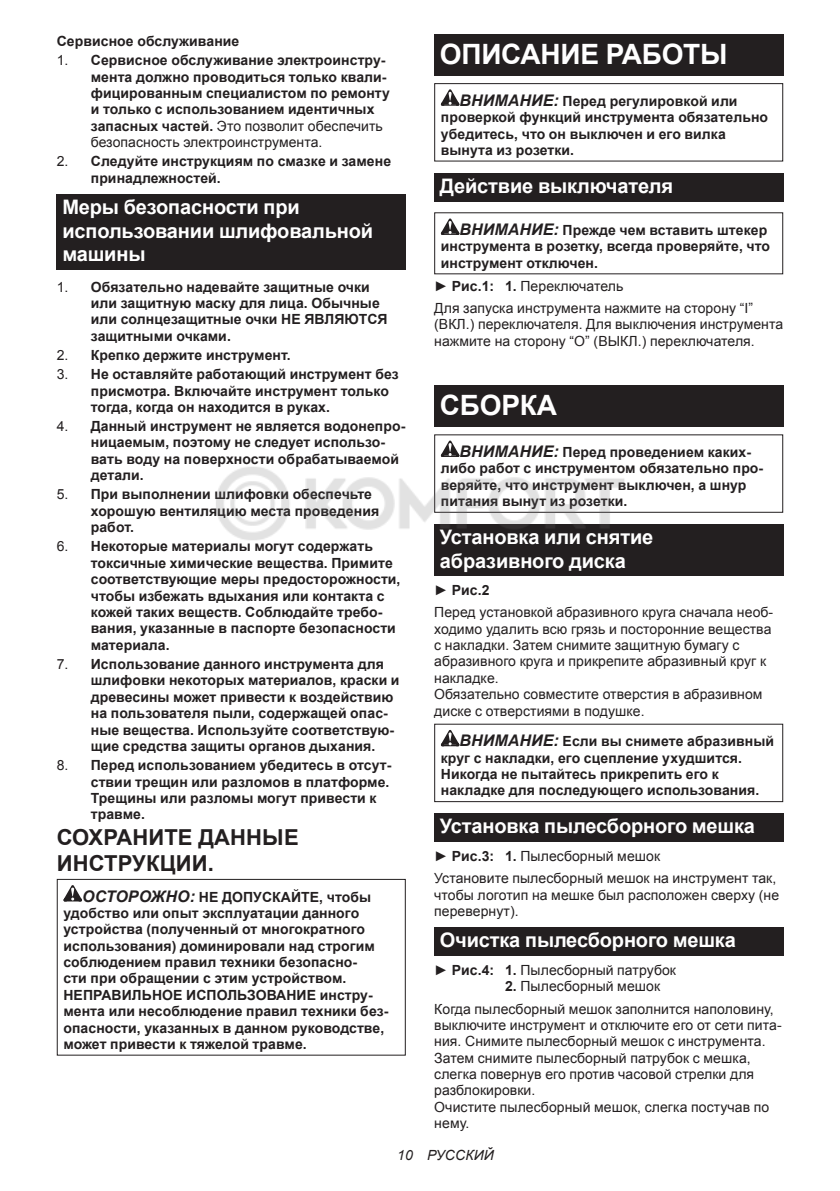
<style>
.page{position:relative;width:840px;height:1191px;background:#fff}
.page>*{position:absolute;margin:0;border:0;box-sizing:border-box;transform-origin:0 0}
.t1{font:700 28px "Arial";letter-spacing:-.01em;color:#fff}
.t2{font:700 22px/25.8px "Arial";letter-spacing:.005em;color:#231f20}
.t3{font:700 20px/23.4px "Arial";letter-spacing:-.01em;color:#fff}
.t4{font:700 14px/16.4px "Arial";letter-spacing:.005em;color:#231f20}
.t5{font:14px/16.4px "Arial";letter-spacing:.005em;color:#231f20}
.t6{font:italic 14px "Arial";letter-spacing:.005em;color:#231f20}
.s1{font-weight:400}
.s2{font-style:italic;font-size:16px}
.s3{font-weight:700}
</style>
<div class="page">
<div style="left:57px;top:194px;width:348px;height:75px;background:#231f20"></div>
<svg style="left:63px;top:885px;width:19px;height:16px"></svg>
<div style="left:57px;top:879px;width:348px;height:176px;border:1px solid #231f20"></div>
<div style="left:434px;top:34px;width:348px;height:41px;background:#231f20"></div>
<svg style="left:440px;top:89px;width:19px;height:17px"></svg>
<div style="left:434px;top:83px;width:348px;height:79px;border:1px solid #231f20"></div>
<div style="left:434px;top:173px;width:348px;height:28px;background:#231f20"></div>
<svg style="left:440px;top:218px;width:19px;height:17px"></svg>
<div style="left:434px;top:385px;width:348px;height:41px;background:#231f20"></div>
<svg style="left:440px;top:440px;width:19px;height:17px"></svg>
<div style="left:434px;top:524px;width:348px;height:52px;background:#231f20"></div>
<svg style="left:440px;top:730px;width:19px;height:16px"></svg>
<div style="left:434px;top:723px;width:348px;height:79px;border:1px solid #231f20"></div>
<div style="left:434px;top:813px;width:348px;height:29px;background:#231f20"></div>
<div style="left:434px;top:927px;width:348px;height:29px;background:#231f20"></div>
<img style="left:216px;top:457px;width:413px;height:83px">
<p class="t4" style="left:57px;top:33px;width:184px">Сервисное обслуживание</p>
<p class="t4" style="left:91px;top:53px;width:300px;text-indent:-34px"><span class="s1">1.</span> Сервисное обслуживание электроинстру&shy;мента должно проводиться только квали&shy;фицированным специалистом по ремонту и только с использованием идентичных запасных частей. <span class="s1">Это позволит обеспечить безопасность электроинструмента.</span></p>
<p class="t4" style="left:91px;top:154px;width:302px;text-indent:-34px"><span class="s1">2.</span> Следуйте инструкциям по смазке и замене принадлежностей.</p>
<h3 class="t3" style="left:62px;top:196px;width:312px">Меры безопасности при использовании шлифовальной машины</h3>
<p class="t4" style="left:91px;top:279px;width:298px;text-indent:-34px"><span class="s1">1.</span> Обязательно надевайте защитные очки или защитную маску для лица. Обычные или солнцезащитные очки НЕ ЯВЛЯЮТСЯ защитными очками.</p>
<p class="t4" style="left:57px;top:347px;width:235px"><span class="s1">2.</span> Крепко держите инструмент.</p>
<p class="t4" style="left:91px;top:366px;width:309px;text-indent:-34px"><span class="s1">3.</span> Не оставляйте работающий инструмент без присмотра. Включайте инструмент только тогда, когда он находится в руках.</p>
<p class="t4" style="left:91px;top:418px;width:316px;text-indent:-34px"><span class="s1">4.</span> Данный инструмент не является водонепро&shy;ницаемым, поэтому не следует использо&shy;вать воду на поверхности обрабатываемой детали.</p>
<p class="t4" style="left:91px;top:487px;width:290px;text-indent:-34px"><span class="s1">5.</span> При выполнении шлифовки обеспечьте хорошую вентиляцию места проведения работ.</p>
<p class="t4" style="left:91px;top:539px;width:311px;text-indent:-34px"><span class="s1">6.</span> Некоторые материалы могут содержать токсичные химические вещества. Примите соответствующие меры предосторожности, чтобы избежать вдыхания или контакта с кожей таких веществ. Соблюдайте требо&shy;вания, указанные в паспорте безопасности материала.</p>
<p class="t4" style="left:91px;top:656px;width:310px;text-indent:-34px"><span class="s1">7.</span> Использование данного инструмента для шлифовки некоторых материалов, краски и древесины может привести к воздействию на пользователя пыли, содержащей опас&shy;ные вещества. Используйте соответствую&shy;щие средства защиты органов дыхания.</p>
<p class="t4" style="left:91px;top:757px;width:302px;text-indent:-34px"><span class="s1">8.</span> Перед использованием убедитесь в отсут&shy;ствии трещин или разломов в платформе.<br>Трещины или разломы могут привести к травме.</p>
<h2 class="t2" style="left:57px;top:825px;width:243px">СОХРАНИТЕ ДАННЫЕ<br>ИНСТРУКЦИИ.</h2>
<p class="t4" style="left:63px;top:888px;width:326px;text-indent:19px"><span class="s2">ОСТОРОЖНО:</span> НЕ ДОПУСКАЙТЕ, чтобы удобство или опыт эксплуатации данного устройства (полученный от многократного использования) доминировали над строгим соблюдением правил техники безопасно-<br>сти при обращении с этим устройством.<br>НЕПРАВИЛЬНОЕ ИСПОЛЬЗОВАНИЕ инстру&shy;мента или несоблюдение правил техники без&shy;опасности, указанных в данном руководстве, может привести к тяжелой травме.</p>
<h1 class="t1" style="left:439px;top:35px;width:289px">ОПИСАНИЕ РАБОТЫ</h1>
<p class="t4" style="left:440px;top:93px;width:328px;text-indent:19px"><span class="s2">ВНИМАНИЕ:</span> Перед регулировкой или проверкой функций инструмента обязательно убедитесь, что он выключен и его вилка вынута из розетки.</p>
<h3 class="t3" style="left:439px;top:175px;width:235px">Действие выключателя</h3>
<p class="t4" style="left:440px;top:222px;width:330px;text-indent:19px"><span class="s2">ВНИМАНИЕ:</span> Прежде чем вставить штекер инструмента в розетку, всегда проверяйте, что инструмент отключен.</p>
<p class="t5" style="left:434px;top:275px;width:320px;line-height:22px">► <span class="s3">Рис.1: 1.</span> Переключатель<br>Для запуска инструмента нажмите на сторону “I”</p>
<p class="t5" style="left:434px;top:316px;width:350px">(ВКЛ.) переключателя. Для выключения инструмента нажмите на сторону “O” (ВЫКЛ.) переключателя.</p>
<h1 class="t1" style="left:439px;top:386px;width:118px">СБОРКА</h1>
<p class="t4" style="left:440px;top:444px;width:324px;text-indent:19px"><span class="s2">ВНИМАНИЕ:</span> Перед проведением каких&shy;либо работ с инструментом обязательно про&shy;веряйте, что инструмент выключен, а шнур питания вынут из розетки.</p>
<h3 class="t3" style="left:439px;top:526px;width:215px">Установка или снятие абразивного диска</h3>
<p class="t5" style="left:434px;top:579px;width:340px;line-height:22px">► <span class="s3">Рис.2<br></span>Перед установкой абразивного круга сначала необ-</p>
<p class="t5" style="left:434px;top:621px;width:338px">ходимо удалить всю грязь и посторонние вещества с накладки. Затем снимите защитную бумагу с абразивного круга и прикрепите абразивный круг к накладке.<br>Обязательно совместите отверстия в абразивном диске с отверстиями в подушке.</p>
<p class="t4" style="left:440px;top:733px;width:334px;text-indent:19px"><span class="s2">ВНИМАНИЕ:</span> Если вы снимете абразивный круг с накладки, его сцепление ухудшится.<br>Никогда не пытайтесь прикрепить его к накладке для последующего использования.</p>
<h3 class="t3" style="left:439px;top:815px;width:316px">Установка пылесборного мешка</h3>
<p class="t5" style="left:434px;top:845px;width:343px;line-height:22px">► <span class="s3">Рис.3: 1.</span> Пылесборный мешок<br>Установите пылесборный мешок на инструмент так,</p>
<p class="t5" style="left:434px;top:886px;width:346px">чтобы логотип на мешке был расположен сверху (не перевернут).</p>
<h3 class="t3" style="left:439px;top:929px;width:297px">Очистка пылесборного мешка</h3>
<p class="t5" style="left:434px;top:962px;width:243px">► <span class="s3">Рис.4: 1.</span> Пылесборный патрубок</p>
<p class="t5" style="left:434px;top:975px;width:341px;line-height:22px;text-indent:71px"><span class="s3">2.</span> Пылесборный мешок<br>Когда пылесборный мешок заполнится наполовину,</p>
<p class="t5" style="left:434px;top:1017px;width:349px">выключите инструмент и отключите его от сети пита&shy;ния. Снимите пылесборный мешок с инструмента.<br>Затем снимите пылесборный патрубок с мешка, слегка повернув его против часовой стрелки для разблокировки.<br>Очистите пылесборный мешок, слегка постучав по нему.</p>
<p class="t6" style="left:397px;top:1146px;width:98px">10 РУССКИЙ</p>
</div>
